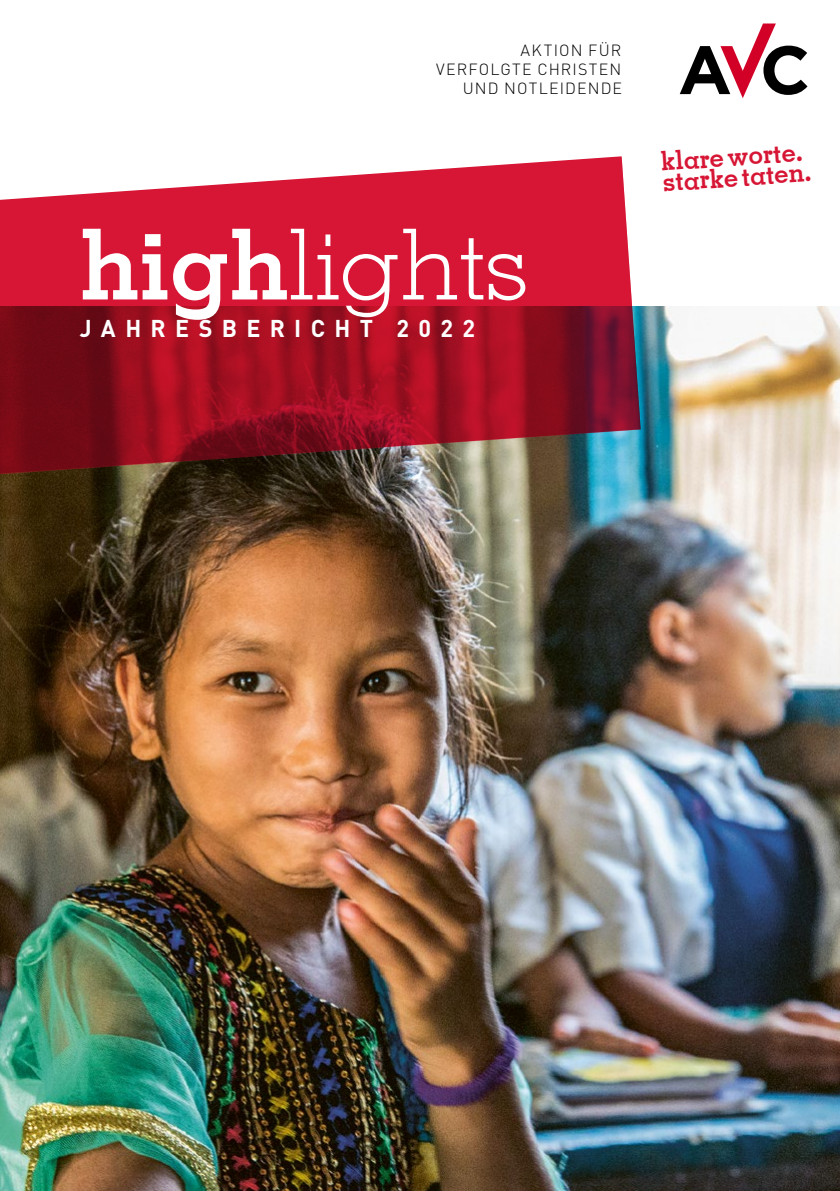
<style>
.page{position:relative;width:840px;height:1191px;background:#fff}
.page>*{position:absolute;margin:0;border:0;box-sizing:border-box;transform-origin:0 0}
.t1{font:300 98px "Memphis";letter-spacing:-.01em;color:#fff}
.t2{font:700 25.8px/20.6px "Memphis";color:#d71635}
.t3{font:700 24px "DINOT";letter-spacing:.4em;color:#fff}
.t4{font:300 16px/19px "DINOT";letter-spacing:.07em;color:#000;text-align:right}
.s1{font-weight:700}
</style>
<div class="page">
<img style="left:0;top:306px;width:839px;height:885px">
<svg style="left:679px;top:24px;width:128px;height:74px"></svg>
<svg style="left:0;top:157px;width:640px;height:321px;background:#af2a3d"></svg>
<p class="t4" style="left:436px;top:40px;width:187px">AKTION FÜR<br>VERFOLGTE CHRISTEN<br>UND NOTLEIDENDE</p>
<h1 class="t1" style="left:80px;top:205px;width:450px"><span class="s1">high</span>lights</h1>
<h3 class="t3" style="left:80px;top:312px;width:396px">JAHRESBERICHT 2022</h3>
<h2 class="t2" style="left:660px;top:150px;width:150px;rotate:-4deg">klareworte. starketaten.</h2>
</div>
